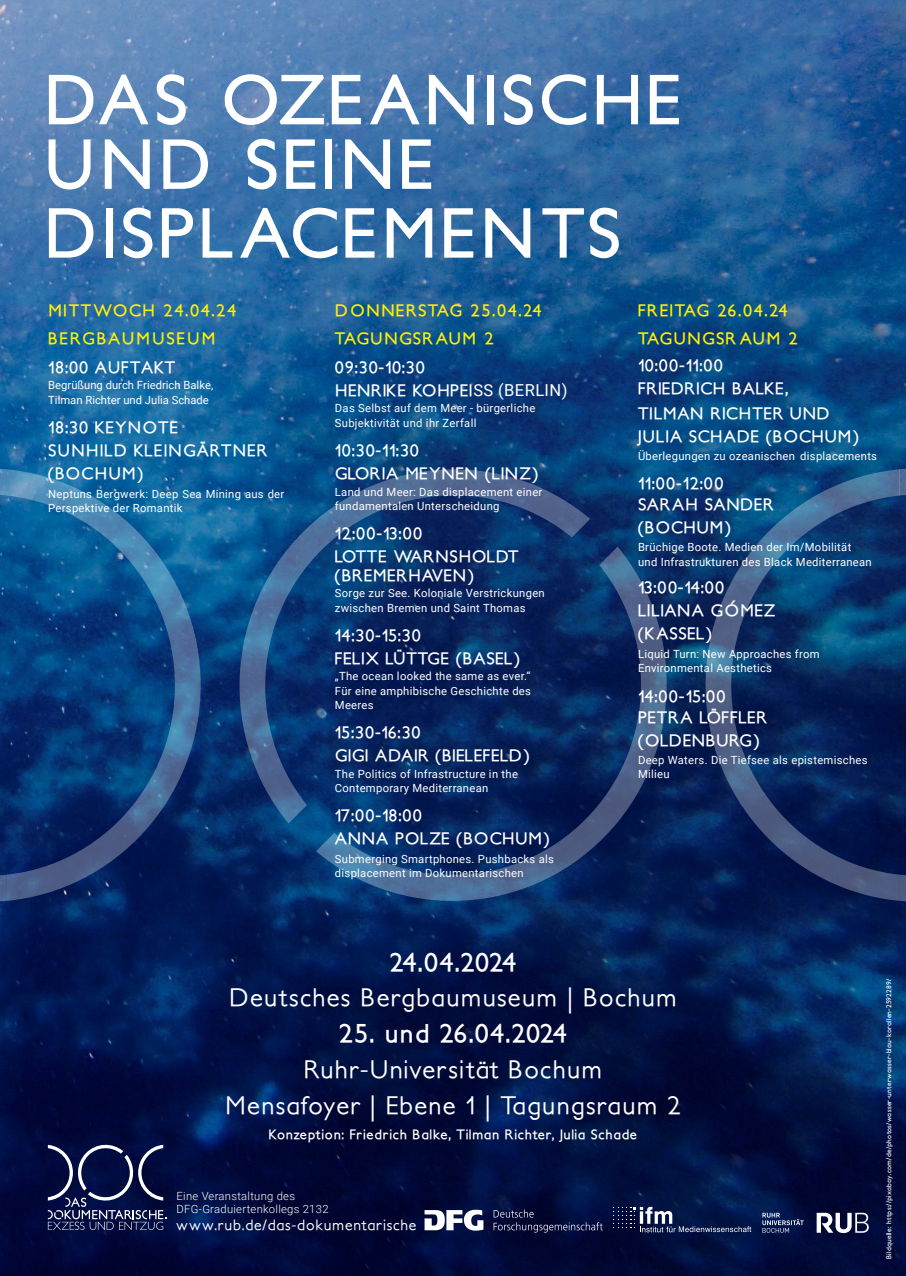
<style>
.page{position:relative;width:906px;height:1276px;background:#fff}
.page>*{position:absolute;margin:0;border:0;box-sizing:border-box;transform-origin:0 0}
.Name_neu{font:700 67.5px/64.5px "Petita";letter-spacing:.035em;color:#fff}
.Name_neu-2{font:500 25.5px "Petita";letter-spacing:.05em;color:#fff}
.Name_neu-3{font:700 25.5px "Petita";letter-spacing:.03em;color:#fff}
.Name_neu-4{font:700 25.5px "Petita";letter-spacing:.01em;color:#fff}
.Name_neu-5{font:700 16.5px "Petita";letter-spacing:.05em;color:#fff}
.Vortragstitel_neu{font:700 16.5px/23px "Petita";letter-spacing:.025em;color:#fff}
.Name_neu-6{font:700 16.5px/18.8px "Petita";letter-spacing:.02em;color:#fff}
.Vortragstitel_neu-2{font:700 16.5px/20.5px "Petita";letter-spacing:.05em;color:#fff}
.Vortragstitel_neu-3{font:700 16.5px/27.1px "Petita";letter-spacing:.05em;color:#fff101}
.Datum_neu{font:700 16.5px "Petita";letter-spacing:.1em;color:#fff101}
.Name_neu-7{font:700 16.5px "Petita";letter-spacing:.005em;color:#fff}
.Datum_neu-2{font:700 16.5px "Petita";letter-spacing:.07em;color:#fff101}
.Datum_neu-3{font:700 16.5px "Petita";letter-spacing:.045em;color:#fff101}
.t1{font:500 15px "Petita";letter-spacing:.05em;color:#fff}
.Name_neu-8{font:700 13.5px "Petita";letter-spacing:.05em;color:#fff}
.Vortragstitel_neu-4{font:11.25px/14.2px "Roboto";letter-spacing:.025em;color:#fff}
.Name_neu-9{font:11.25px/14.2px "Roboto";letter-spacing:.025em;color:#fff}
.Vortragstitel_neu-5{font:11.25px/14.2px "Roboto";color:#fff}
.t2{font:300 11.25px "Roboto";letter-spacing:.025em;color:#fff}
.Name_neu-10{font:700 6.75px "Petita";letter-spacing:.05em;color:#fff}
.s1{font-family:"Roboto";font-weight:400}
.s2{color:#fff}
</style>
<div class="page">
<img style="left:0;top:0;width:906px;height:1276px">
<svg style="left:48px;top:1142px;width:118px;height:88px;background:#29315d"></svg>
<svg style="left:424px;top:1209px;width:59px;height:21px"></svg>
<svg style="left:493px;top:1209px;width:109px;height:23px;background:#1a214a"></svg>
<svg style="left:816px;top:1212px;width:52px;height:21px"></svg>
<svg style="left:762px;top:1212px;width:41px;height:20px"></svg>
<svg style="left:219px;top:468px;width:371px;height:355px;background:#1a4a80"></svg>
<svg style="left:316px;top:546px;width:371px;height:355px;background:#0d2e64"></svg>
<svg style="left:705px;top:469px;width:194px;height:432px;background:#123667"></svg>
<svg style="left:6px;top:469px;width:195px;height:432px;background:#124983"></svg>
<svg style="left:0;top:705px;width:6px;height:197px"></svg>
<svg style="left:0;top:468px;width:6px;height:197px"></svg>
<svg style="left:899px;top:705px;width:7px;height:197px"></svg>
<svg style="left:899px;top:468px;width:7px;height:197px"></svg>
<svg style="left:613px;top:1206px;width:138px;height:26px;background:#23325c"></svg>
<p class="Name_neu" style="left:44px;top:70px;width:640px">DAS OZEANISCHE<br>UND SEINE</p>
<p class="Name_neu" style="left:44px;top:203px;width:579px">DISPLACEMENTS</p>
<p class="Datum_neu" style="left:48px;top:301px;width:189px">MITTWOCH 24.04.24</p>
<p class="Datum_neu" style="left:48px;top:328px;width:169px">BERGBAUMUSEUM</p>
<p class="Name_neu-5" style="left:48px;top:357px;width:129px">18:00 AUFTAKT</p>
<p class="Vortragstitel_neu-5" style="left:48px;top:378px;width:166px">Begrüßung durch Friedrich Balke,<br>Tilman Richter und Julia Schade</p>
<p class="Name_neu-5" style="left:48px;top:417px;width:131px">18:30 KEYNOTE</p>
<p class="Name_neu-5" style="left:48px;top:440px;width:221px">SUNHILD KLEINGÄRTNER</p>
<p class="Name_neu-5" style="left:48px;top:463px;width:96px">(BOCHUM)</p>
<p class="Name_neu-9" style="left:48px;top:486px;width:238px">Neptuns Bergwerk: Deep Sea Mining aus der<br>Perspektive der Romantik</p>
<p class="Datum_neu-2" style="left:335px;top:301px;width:208px">DONNERSTAG 25.04.24</p>
<p class="Datum_neu-3" style="left:335px;top:328px;width:160px">TAGUNGSR AUM 2</p>
<p class="Name_neu-5" style="left:335px;top:357px;width:91px">09:30-10:30</p>
<p class="Name_neu-7" style="left:335px;top:380px;width:234px">HENRIKE KOHPEI<span class="s1">SS (BERLIN)</span></p>
<p class="Vortragstitel_neu-4" style="left:335px;top:401px;width:202px">Das Selbst auf dem Meer - bürgerliche<br>Subjektivität und ihr Zerfall</p>
<p class="Name_neu-5" style="left:335px;top:440px;width:86px">10:30-11:30</p>
<p class="Name_neu-6" style="left:335px;top:465px;width:204px">GLORIA MEYNEN (LINZ)</p>
<p class="Vortragstitel_neu-4" style="left:335px;top:484px;width:209px">Land und Meer: Das displacement einer fundamentalen Unterscheidung</p>
<p class="Name_neu-5" style="left:335px;top:523px;width:89px">12:00-13:00</p>
<p class="Name_neu-6" style="left:335px;top:548px;width:185px">LOTTE WARNSHOLDT (BREMERHAVEN)</p>
<p class="Vortragstitel_neu-4" style="left:335px;top:586px;width:211px">Sorge zur See. Koloniale Verstrickungen zwischen Bremen und Saint Thomas</p>
<p class="Name_neu-5" style="left:335px;top:625px;width:87px">14:30-15:30</p>
<p class="Name_neu-6" style="left:335px;top:649px;width:186px">FELIX LÜTTGE (BASEL)</p>
<p class="Vortragstitel_neu-4" style="left:335px;top:669px;width:198px;text-align:justify">„The ocean looked the same as ever.“ Für eine amphibische Geschichte des Meeres</p>
<p class="Name_neu-5" style="left:335px;top:722px;width:87px">15:30-16:30</p>
<p class="Name_neu-6" style="left:335px;top:747px;width:196px">GIGI ADAIR (BIELEFELD)</p>
<p class="Vortragstitel_neu-4" style="left:335px;top:766px;width:184px">The Politics of Infrastructure in the<br>Contemporary Mediterranean</p>
<p class="Name_neu-5" style="left:335px;top:805px;width:88px">17:00-18:00</p>
<p class="Name_neu-6" style="left:335px;top:830px;width:216px">ANNA POLZE (BOCHUM)</p>
<p class="Name_neu-9" style="left:335px;top:851px;width:220px">Submerging Smartphones. Pushbacks als displacement im Dokumentarischen</p>
<p class="Vortragstitel_neu-3" style="left:638px;top:298px;width:161px">FREITAG 26.04.24<br>TAGUNGSR AUM 2<br><span class="s2">10:00-11:00</span></p>
<p class="Vortragstitel_neu" style="left:638px;top:376px;width:193px;line-height:25.4px">FRIEDRICH BALKE,<br>TILMAN RICHTER UND</p>
<p class="Vortragstitel_neu-2" style="left:638px;top:427px;width:222px">JULIA SCHADE (BOCHUM)</p>
<p class="Vortragstitel_neu-4" style="left:638px;top:448px;width:241px">Überlegungen zu ozeanischen displacements</p>
<p class="Vortragstitel_neu-2" style="left:638px;top:474px;width:137px">11:00-12:00<br>SARAH SANDER</p>
<p class="Vortragstitel_neu" style="left:638px;top:516px;width:94px">(BOCHUM)</p>
<p class="Vortragstitel_neu-4" style="left:638px;top:540px;width:235px">Brüchige Boote. Medien der Im/Mobilität und Infrastrukturen des Black Mediterranean</p>
<p class="Vortragstitel_neu" style="left:638px;top:577px;width:139px">13:00-14:00<br>LILIANA GÓMEZ (KASSEL)</p>
<p class="Vortragstitel_neu-4" style="left:638px;top:646px;width:183px">Liquid Turn: New Approaches from<br>Environmental Aesthetics</p>
<p class="Vortragstitel_neu" style="left:638px;top:687px;width:130px;line-height:20.5px">14:00-15:00<br>PETRA LÖFFLER</p>
<p class="Vortragstitel_neu" style="left:638px;top:729px;width:123px">(OLDENBURG)</p>
<p class="Vortragstitel_neu-4" style="left:638px;top:752px;width:231px">Deep Waters. Die Tiefsee als epistemisches<br>Milieu</p>
<p class="Name_neu-4" style="left:390px;top:946px;width:128px">24.04.2024</p>
<p class="Name_neu-2" style="left:229px;top:982px;width:449px">Deutsches Bergbaumuseum | Bochum</p>
<p class="Name_neu-3" style="left:339px;top:1018px;width:229px">25. und 26.04.2024</p>
<p class="Name_neu-2" style="left:304px;top:1054px;width:300px">Ruhr-Universität Bochum</p>
<p class="Name_neu-2" style="left:225px;top:1090px;width:457px">Mensafoyer | Ebene 1 | Tagungsraum 2</p>
<p class="Name_neu-8" style="left:269px;top:1126px;width:370px">Konzeption: Friedrich Balke, Tilman Richter, Julia Schade</p>
<p class="t2" style="left:177px;top:1187px;width:120px">Eine Veranstaltung des</p>
<p class="t2" style="left:177px;top:1201px;width:153px">DFG-Graduiertenkollegs 2132</p>
<p class="t1" style="left:177px;top:1215px;width:241px">www.rub.de/das-dokumentarische</p>
<p class="Name_neu-10" style="left:885px;top:1258px;width:281px;rotate:-90deg">Bildquelle: https://pixabay.com/de/photos/wasser-unterwasser-blau-korallen-2592289/</p>
</div>
